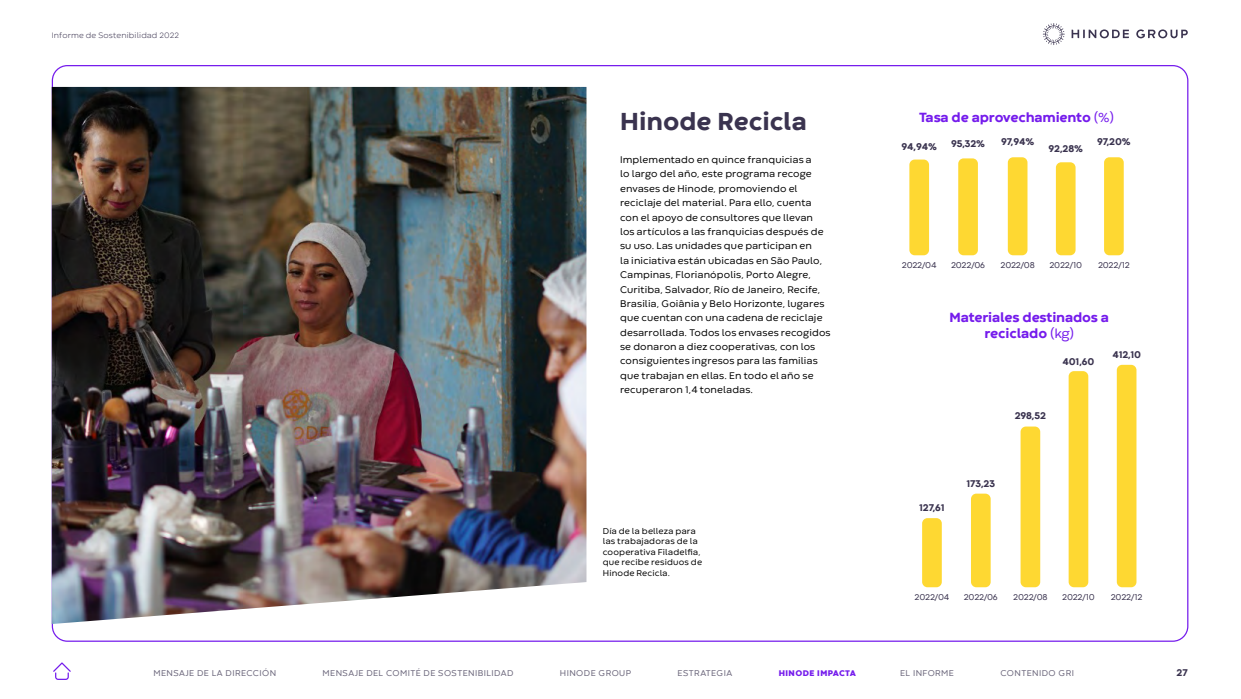
<style>
.page{position:relative;width:1241px;height:699px;background:#fff}
.page>*{position:absolute;margin:0;border:0;box-sizing:border-box;transform-origin:0 0}
.t1{font:800 25.38px "Codec Warm";letter-spacing:-.005em;color:#3a334f}
.t2{font:800 13.75px/16.2px "Codec Warm";letter-spacing:-.015em;color:#751cec;text-align:center}
.t3{font:10px/14.4px "Codec Warm";letter-spacing:.015em;color:#000}
.t4{font:800 10px "Codec Warm";letter-spacing:-.015em;color:#3a334f}
.t5{font:8.75px "Codec Warm";letter-spacing:.05em;color:#6b667b}
.t6{font:8.75px/10.5px "Codec Warm";letter-spacing:.02em;color:#000}
.t7{font:8.75px "Codec Warm";letter-spacing:-.015em;color:#3a334f}
.t8{font:800 8.5px "Codec Warm";letter-spacing:.05em;color:#751cec}
.t9{font:300 8.12px "Codec Warm";letter-spacing:.02em;color:#3a334f}
.s1{font-weight:400}
</style>
<div class="page">
<svg style="left:1071px;top:29px;width:57px;height:9px"></svg>
<svg style="left:1136px;top:29px;width:51px;height:9px"></svg>
<svg style="left:1042px;top:23px;width:22px;height:22px"></svg>
<svg style="left:53px;top:662px;width:18px;height:17px"></svg>
<div style="left:909px;top:159px;width:19px;height:96px;background:#fed832;border-radius:5px"></div>
<div style="left:958px;top:158px;width:19px;height:97px;background:#fed832;border-radius:5px"></div>
<div style="left:1007px;top:157px;width:20px;height:98px;background:#fed832;border-radius:5px"></div>
<div style="left:1055px;top:162px;width:20px;height:93px;background:#fed832;border-radius:5px"></div>
<div style="left:1103px;top:157px;width:20px;height:98px;background:#fed832;border-radius:5px"></div>
<div style="left:922px;top:517px;width:19px;height:69px;background:#fed832;border-radius:5px"></div>
<div style="left:970px;top:493px;width:20px;height:93px;background:#fed832;border-radius:5px"></div>
<div style="left:1020px;top:426px;width:20px;height:160px;background:#fed832;border-radius:5px"></div>
<div style="left:1068px;top:371px;width:20px;height:215px;background:#fed832;border-radius:5px"></div>
<div style="left:1116px;top:364px;width:20px;height:222px;background:#fed832;border-radius:5px"></div>
<img style="left:52px;top:87px;width:534px;height:536px">
<p class="t9" style="left:52px;top:30px;width:129px">Informe de Sostenibilidad 2022</p>
<h1 class="t1" style="left:620px;top:105px;width:188px">Hinode Recicla</h1>
<p class="t3" style="left:620px;top:152px;width:212px">Implementado en quince franquicias a<br>lo largo del año, este programa recoge envases de Hinode, promoviendo el reciclaje del material. Para ello, cuenta con el apoyo de consultores que llevan<br>los artículos a las franquicias después de su uso. Las unidades que participan en<br>la iniciativa están ubicadas en São Paulo, Campinas, Florianópolis, Porto Alegre, Curitiba, Salvador, Río de Janeiro, Recife, Brasilia, Goiânia y Belo Horizonte, lugares que cuentan con una cadena de reciclaje desarrollada. Todos los envases recogidos se donaron a diez cooperativas, con los consiguientes ingresos para las familias que trabajan en ellas. En todo el año se recuperaron 1,4 toneladas.</p>
<p class="t6" style="left:602px;top:525px;width:101px">Día de la belleza para las trabajadoras de la cooperativa Filadelfia, que recibe residuos de<br>Hinode Recicla.</p>
<h2 class="t2" style="left:918px;top:110px;width:196px">Tasa de aprovechamiento <span class="s1">(%)</span></h2>
<p class="t4" style="left:950px;top:137px;width:35px">95,32%</p>
<p class="t4" style="left:1000px;top:135px;width:35px">97,94%</p>
<p class="t4" style="left:1048px;top:142px;width:36px">92,28%</p>
<p class="t4" style="left:1096px;top:135px;width:35px">97,20%</p>
<p class="t4" style="left:901px;top:140px;width:37px">94,94%</p>
<p class="t7" style="left:901px;top:260px;width:36px">2022/04</p>
<p class="t7" style="left:950px;top:260px;width:36px">2022/06</p>
<p class="t7" style="left:1000px;top:260px;width:36px">2022/08</p>
<p class="t7" style="left:1049px;top:260px;width:34px">2022/10</p>
<p class="t7" style="left:1097px;top:260px;width:33px">2022/12</p>
<h2 class="t2" style="left:949px;top:309px;width:161px">Materiales destinados a reciclado <span class="s1">(kg)</span></h2>
<p class="t4" style="left:1062px;top:355px;width:33px">401,60</p>
<p class="t4" style="left:1014px;top:409px;width:33px">298,52</p>
<p class="t4" style="left:1112px;top:347px;width:30px">412,10</p>
<p class="t4" style="left:919px;top:501px;width:27px">127,61</p>
<p class="t4" style="left:966px;top:477px;width:30px">173,23</p>
<p class="t7" style="left:914px;top:591px;width:36px">2022/04</p>
<p class="t7" style="left:963px;top:591px;width:36px">2022/06</p>
<p class="t7" style="left:1013px;top:591px;width:36px">2022/08</p>
<p class="t7" style="left:1061px;top:591px;width:34px">2022/10</p>
<p class="t7" style="left:1110px;top:591px;width:33px">2022/12</p>
<p class="t5" style="left:153px;top:667px;width:124px">MENSAJE DE LA DIRECCIÓN</p>
<p class="t5" style="left:322px;top:667px;width:192px">MENSAJE DEL COMITÉ DE SOSTENIBILIDAD</p>
<p class="t5" style="left:560px;top:667px;width:73px">HINODE GROUP</p>
<p class="t5" style="left:677px;top:667px;width:56px">ESTRATEGIA</p>
<p class="t8" style="left:778px;top:667px;width:79px">HINODE IMPACTA</p>
<p class="t5" style="left:900px;top:667px;width:55px">EL INFORME</p>
<p class="t5" style="left:1000px;top:667px;width:75px">CONTENIDO GRI</p>
<p class="t4" style="left:1176px;top:665px;width:13px">27</p>
</div>
